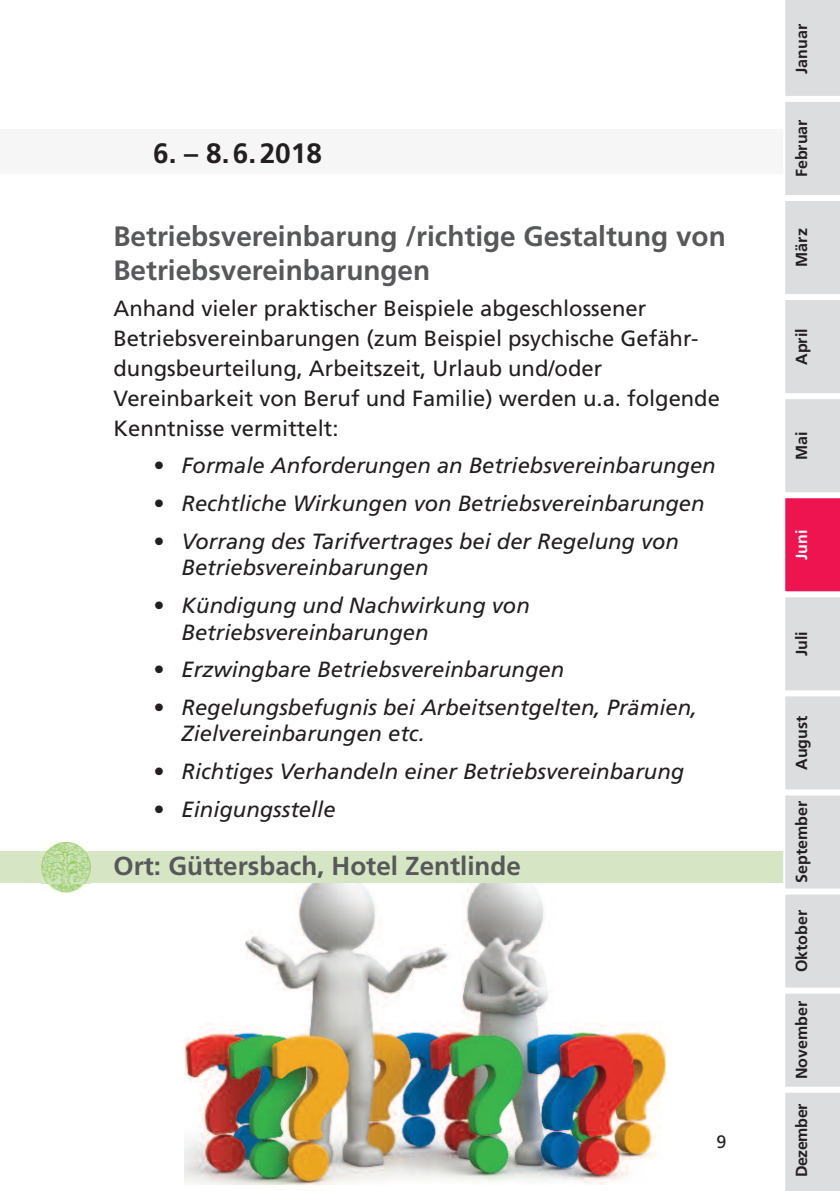
<style>
.page{position:relative;width:840px;height:1191px;background:#fff}
.page>*{position:absolute;margin:0;border:0;box-sizing:border-box;transform-origin:0 0}
.t1{font:700 28px/33.6px "Frutiger";color:#57585a}
.t2{font:700 28px "Frutiger";color:#231f20}
.t3{font:700 26px "Frutiger";color:#57585a}
.t4{font:italic 22px/26.4px "Frutiger";color:#231f20}
.t5{font:22px/30px "Frutiger";color:#231f20}
.t6{font:18px "Frutiger";color:#231f20}
.t7{font:700 16px "Frutiger";color:#231f20}
.t8{font:700 16px "Frutiger";letter-spacing:-.025em;color:#231f20}
.t9{font:700 16px "Frutiger";color:#fff}
</style>
<div class="page">
<img style="left:184px;top:883px;width:482px;height:301px">
<div style="left:0;top:851px;width:839px;height:32px;background:#d6e6c4"></div>
<img style="left:41px;top:842px;width:49px;height:50px">
<div style="left:0;top:129px;width:839px;height:44px;background:#f6f6f7"></div>
<svg style="left:783px;top:0;width:56px;height:1191px"></svg>
<p class="t2" style="left:153px;top:142px;width:170px">6. – 8.6.2018</p>
<p class="t1" style="left:113px;top:222px;width:613px">Betriebsvereinbarung /richtige Gestaltung von<br>Betriebsvereinbarungen</p>
<p class="t5" style="left:113px;top:295px;width:607px">Anhand vieler praktischer Beispiele abgeschlossener Betriebsvereinbarungen (zum Beispiel psychische Gefähr&shy;dungsbeurteilung, Arbeitszeit, Urlaub und/oder Vereinbarkeit von Beruf und Familie) werden u.a. folgende Kenntnisse vermittelt:</p>
<p class="t4" style="left:153px;top:454px;width:563px">• Formale Anforderungen an Betriebsvereinbarungen</p>
<p class="t4" style="left:153px;top:492px;width:552px">• Rechtliche Wirkungen von Betriebsvereinbarungen</p>
<p class="t4" style="left:181px;top:530px;width:498px;text-indent:-28px">• Vorrang des Tarifvertrages bei der Regelung von<br>Betriebsvereinbarungen</p>
<p class="t4" style="left:181px;top:594px;width:349px;text-indent:-28px">• Kündigung und Nachwirkung von<br>Betriebsvereinbarungen</p>
<p class="t4" style="left:153px;top:658px;width:412px">• Erzwingbare Betriebsvereinbarungen</p>
<p class="t4" style="left:181px;top:696px;width:517px;text-indent:-28px">• Regelungsbefugnis bei Arbeitsentgelten, Prämien,<br>Zielvereinbarungen etc.</p>
<p class="t4" style="left:153px;top:760px;width:532px">• Richtiges Verhandeln einer Betriebsvereinbarung</p>
<p class="t4" style="left:153px;top:798px;width:184px">• Einigungsstelle</p>
<p class="t3" style="left:113px;top:856px;width:408px">Ort: Güttersbach, Hotel Zentlinde</p>
<p class="t6" style="left:716px;top:1134px;width:12px">9</p>
<p class="t7" style="left:794px;top:74px;width:51px;rotate:-90deg">Januar</p>
<p class="t7" style="left:794px;top:177px;width:59px;rotate:-90deg">Februar</p>
<p class="t7" style="left:794px;top:267px;width:40px;rotate:-90deg">März</p>
<p class="t7" style="left:794px;top:365px;width:38px;rotate:-90deg">April</p>
<p class="t7" style="left:794px;top:460px;width:30px;rotate:-90deg">Mai</p>
<p class="t9" style="left:794px;top:560px;width:32px;rotate:-90deg">Juni</p>
<p class="t7" style="left:794px;top:656px;width:26px;rotate:-90deg">Juli</p>
<p class="t7" style="left:794px;top:770px;width:56px;rotate:-90deg">August</p>
<p class="t7" style="left:794px;top:883px;width:83px;rotate:-90deg">September</p>
<p class="t7" style="left:794px;top:972px;width:64px;rotate:-90deg">Oktober</p>
<p class="t7" style="left:794px;top:1079px;width:80px;rotate:-90deg">November</p>
<p class="t8" style="left:794px;top:1177px;width:75px;rotate:-90deg">Dezember</p>
</div>
